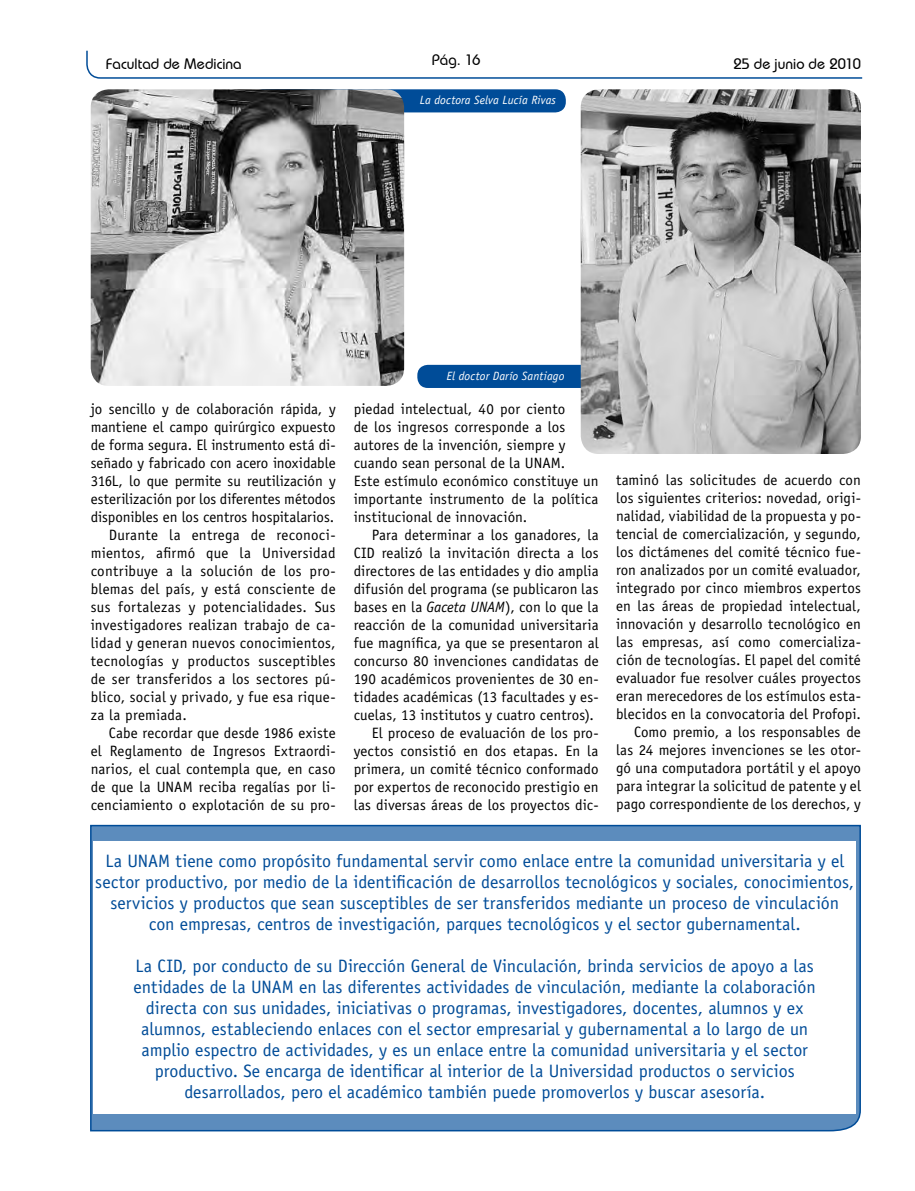
<style>
.page{position:relative;width:915px;height:1191px;background:#fff}
.page>*{position:absolute;margin:0;border:0;box-sizing:border-box;transform-origin:0 0}
.t1{font:18px/21px "Officina Sans LT";letter-spacing:-.005em;color:#004c98;text-align:center}
.t2{font:15px/18px "Officina Sans LT";letter-spacing:.005em;color:#000}
.t3{font:500 15px "Bauhaus IT Cby BT";letter-spacing:.005em;color:#000}
.t4{font:italic 12px "Officina Sans LT";letter-spacing:.01em;color:#fff}
.s1{font-style:italic}
</style>
<div class="page">
<svg style="left:86px;top:50px;width:777px;height:29px"></svg>
<svg style="left:90px;top:824px;width:771px;height:308px"></svg>
<div style="left:94px;top:841px;width:761px;height:272px;background:#fff"></div>
<div style="left:417px;top:365px;width:330px;height:23px;background:#004c98;border-radius:10px"></div>
<img style="left:580px;top:89px;width:280px;height:365px">
<div style="left:252px;top:89px;width:313px;height:23px;background:#004c98;border-radius:10px"></div>
<img style="left:91px;top:89px;width:313px;height:297px">
<p class="t3" style="left:106px;top:54px;width:137px">Facultad de Medicina</p>
<p class="t3" style="left:432px;top:51px;width:50px">Pág. 16</p>
<p class="t3" style="left:733px;top:54px;width:129px">25 de junio de 2010</p>
<p class="t4" style="left:419px;top:93px;width:138px">La doctora Selva Lucía Rivas</p>
<p class="t2" style="left:91px;top:400px;width:246px">jo sencillo y de colaboración rápida, y</p>
<p class="t2" style="left:91px;top:418px;width:246px">mantiene el campo quirúrgico expuesto</p>
<p class="t2" style="left:91px;top:436px;width:246px">de forma segura. El instrumento está di-</p>
<p class="t2" style="left:91px;top:454px;width:246px">señado y fabricado con acero inoxidable</p>
<p class="t2" style="left:91px;top:472px;width:246px">316L, lo que permite su reutilización y</p>
<p class="t2" style="left:91px;top:490px;width:246px">esterilización por los diferentes métodos</p>
<p class="t2" style="left:91px;top:508px;width:245px">disponibles en los centros hospitalarios.</p>
<p class="t2" style="left:109px;top:526px;width:228px">Durante la entrega de reconoci-</p>
<p class="t2" style="left:91px;top:544px;width:246px">mientos, afirmó que la Universidad</p>
<p class="t2" style="left:91px;top:562px;width:246px">contribuye a la solución de los pro-</p>
<p class="t2" style="left:91px;top:580px;width:246px">blemas del país, y está consciente de</p>
<p class="t2" style="left:91px;top:598px;width:246px">sus fortalezas y potencialidades. Sus</p>
<p class="t2" style="left:91px;top:616px;width:246px">investigadores realizan trabajo de ca-</p>
<p class="t2" style="left:91px;top:634px;width:246px">lidad y generan nuevos conocimientos,</p>
<p class="t2" style="left:91px;top:652px;width:246px">tecnologías y productos susceptibles</p>
<p class="t2" style="left:91px;top:670px;width:246px">de ser transferidos a los sectores pú-</p>
<p class="t2" style="left:91px;top:688px;width:246px">blico, social y privado, y fue esa rique-</p>
<p class="t2" style="left:91px;top:706px;width:98px">za la premiada.</p>
<p class="t2" style="left:109px;top:724px;width:228px">Cabe recordar que desde 1986 existe</p>
<p class="t2" style="left:91px;top:742px;width:246px">el Reglamento de Ingresos Extraordi-</p>
<p class="t2" style="left:91px;top:760px;width:246px">narios, el cual contempla que, en caso</p>
<p class="t2" style="left:91px;top:778px;width:246px">de que la UNAM reciba regalías por li-</p>
<p class="t2" style="left:91px;top:796px;width:246px">cenciamiento o explotación de su pro-</p>
<p class="t4" style="left:446px;top:369px;width:119px">El doctor Darío Santiago</p>
<p class="t2" style="left:353px;top:400px;width:246px">piedad intelectual, 40 por ciento<br>de los ingresos corresponde a los autores de la invención, siempre y cuando sean personal de la UNAM.<br>Este estímulo económico constituye un importante instrumento de la política institucional de innovación.</p>
<p class="t2" style="left:371px;top:526px;width:228px">Para determinar a los ganadores, la</p>
<p class="t2" style="left:353px;top:544px;width:246px">CID realizó la invitación directa a los</p>
<p class="t2" style="left:353px;top:562px;width:246px">directores de las entidades y dio amplia</p>
<p class="t2" style="left:353px;top:580px;width:246px">difusión del programa (se publicaron las</p>
<p class="t2" style="left:353px;top:598px;width:246px">bases en la <span class="s1">Gaceta UNAM</span>), con lo que la</p>
<p class="t2" style="left:353px;top:616px;width:246px">reacción de la comunidad universitaria</p>
<p class="t2" style="left:353px;top:634px;width:246px">fue magnífica, ya que se presentaron al</p>
<p class="t2" style="left:353px;top:652px;width:246px">concurso 80 invenciones candidatas de</p>
<p class="t2" style="left:353px;top:670px;width:246px">190 académicos provenientes de 30 en-</p>
<p class="t2" style="left:353px;top:688px;width:246px">tidades académicas (13 facultades y es-</p>
<p class="t2" style="left:353px;top:706px;width:242px">cuelas, 13 institutos y cuatro centros).</p>
<p class="t2" style="left:371px;top:724px;width:228px">El proceso de evaluación de los pro-</p>
<p class="t2" style="left:353px;top:742px;width:246px">yectos consistió en dos etapas. En la</p>
<p class="t2" style="left:353px;top:760px;width:246px">primera, un comité técnico conformado</p>
<p class="t2" style="left:353px;top:778px;width:246px">por expertos de reconocido prestigio en</p>
<p class="t2" style="left:353px;top:796px;width:246px">las diversas áreas de los proyectos dic-</p>
<p class="t2" style="left:615px;top:471px;width:246px;text-align:right">taminó las solicitudes de acuerdo con los siguientes criterios: novedad, origi&shy;nalidad, viabilidad de la propuesta y po&shy;tencial de comercialización, y segundo, los dictámenes del comité técnico fue&shy;ron analizados por un comité evaluador, integrado por cinco miembros expertos en las áreas de propiedad intelectual, innovación y desarrollo tecnológico en las empresas, así como comercializa&shy;ción de tecnologías. El papel del comité evaluador fue resolver cuáles proyectos eran merecedores de los estímulos esta&shy;blecidos en la convocatoria del Profopi.<br>Como premio, a los responsables de las 24 mejores invenciones se les otor&shy;gó una computadora portátil y el apoyo para integrar la solicitud de patente y el pago correspondiente de los derechos, y</p>
<p class="t1" style="left:95px;top:850px;width:760px">La UNAM tiene como propósito fundamental servir como enlace entre la comunidad universitaria y el sector productivo, por medio de la identificación de desarrollos tecnológicos y sociales, conocimientos, servicios y productos que sean susceptibles de ser transferidos mediante un proceso de vinculación<br>con empresas, centros de investigación, parques tecnológicos y el sector gubernamental.</p>
<p class="t1" style="left:133px;top:955px;width:683px">La CID, por conducto de su Dirección General de Vinculación, brinda servicios de apoyo a las entidades de la UNAM en las diferentes actividades de vinculación, mediante la colaboración directa con sus unidades, iniciativas o programas, investigadores, docentes, alumnos y ex alumnos, estableciendo enlaces con el sector empresarial y gubernamental a lo largo de un amplio espectro de actividades, y es un enlace entre la comunidad universitaria y el sector productivo. Se encarga de identificar al interior de la Universidad productos o servicios desarrollados, pero el académico también puede promoverlos y buscar asesoría.</p>
</div>
